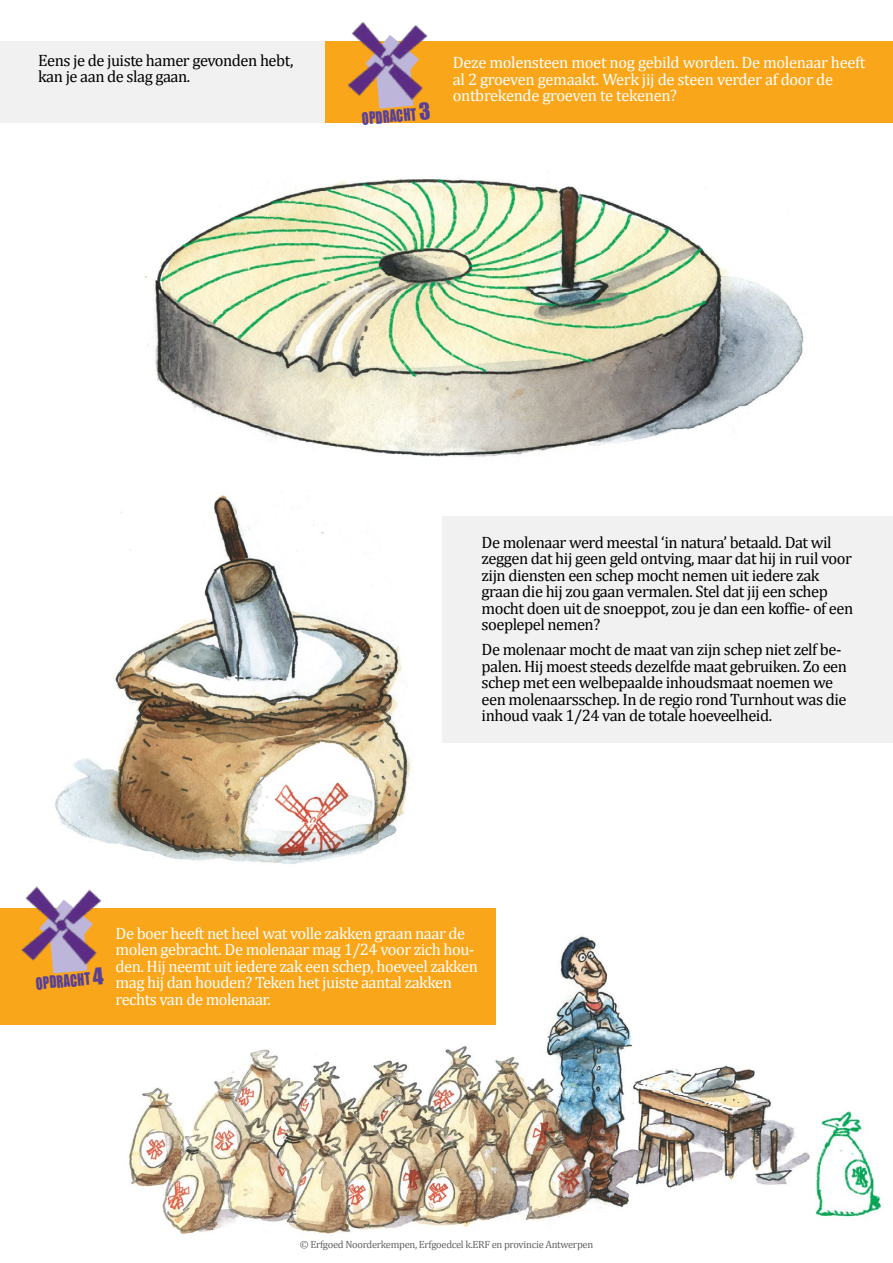
<style>
.page{position:relative;width:893px;height:1263px;background:#fff}
.page>*{position:absolute;margin:0;border:0;box-sizing:border-box;transform-origin:0 0}
.t1{font:16.5px/16.5px "Cambria Math";letter-spacing:-.03em;color:#000}
.t2{font:16.5px/16.5px "Cambria Math";letter-spacing:-.03em;color:#fff}
.t3{font:15.6px "Impact";color:#583f99;scale:.8 1}
.t4{font:10.5px "Cambria Math";letter-spacing:-.03em;color:#636466}
.s1{font-size:21.45px}
</style>
<div class="page">
<div style="left:0;top:41px;width:326px;height:82px;background:#f1f1f2"></div>
<div style="left:325px;top:41px;width:568px;height:82px;background:#faa61a"></div>
<img style="left:347px;top:22px;width:81px;height:87px">
<img style="left:144px;top:176px;width:660px;height:281px">
<img style="left:55px;top:495px;width:356px;height:369px">
<div style="left:442px;top:517px;width:451px;height:226px;background:#f1f1f2"></div>
<img style="left:129px;top:935px;width:754px;height:301px">
<div style="left:0;top:908px;width:496px;height:117px;background:#faa61a"></div>
<img style="left:21px;top:886px;width:81px;height:88px">
<p class="t1" style="left:38px;top:52px;width:257px">Eens je de juiste hamer gevonden hebt, kan je aan de slag gaan.</p>
<p class="t2" style="left:453px;top:54px;width:414px">Deze molensteen moet nog gebild worden. De molenaar heeft al 2 groeven gemaakt. Werk jij de steen verder af door de ontbrekende groeven te tekenen?</p>
<p class="t3" style="left:361px;top:107px;width:87px;rotate:-5deg">OPDRACHT <span class="s1">3</span></p>
<p class="t1" style="left:482px;top:534px;width:373px">De molenaar werd meestal ‘in natura’ betaald. Dat wil zeggen dat hij geen geld ontving, maar dat hij in ruil voor zijn diensten een schep mocht nemen uit iedere zak graan die hij zou gaan vermalen. Stel dat jij een schep mocht doen uit de snoeppot, zou je dan een koffie- of een soeplepel nemen?</p>
<p class="t1" style="left:482px;top:641px;width:367px">De molenaar mocht de maat van zijn schep niet zelf be&shy;palen. Hij moest steeds dezelfde maat gebruiken. Zo een schep met een welbepaalde inhoudsmaat noemen we een molenaarsschep. In de regio rond Turnhout was die inhoud vaak 1/24 van de totale hoeveelheid.</p>
<p class="t3" style="left:35px;top:971px;width:87px;rotate:-5deg">OPDRACHT <span class="s1">4</span></p>
<p class="t2" style="left:116px;top:925px;width:364px">De boer heeft net heel wat volle zakken graan naar de molen gebracht. De molenaar mag 1/24 voor zich hou&shy;den. Hij neemt uit iedere zak een schep, hoeveel zakken mag hij dan houden? Teken het juiste aantal zakken rechts van de molenaar.</p>
<p class="t4" style="left:300px;top:1238px;width:295px">© Erfgoed Noorderkempen, Erfgoedcel k.ERF en provincie Antwerpen</p>
</div>
